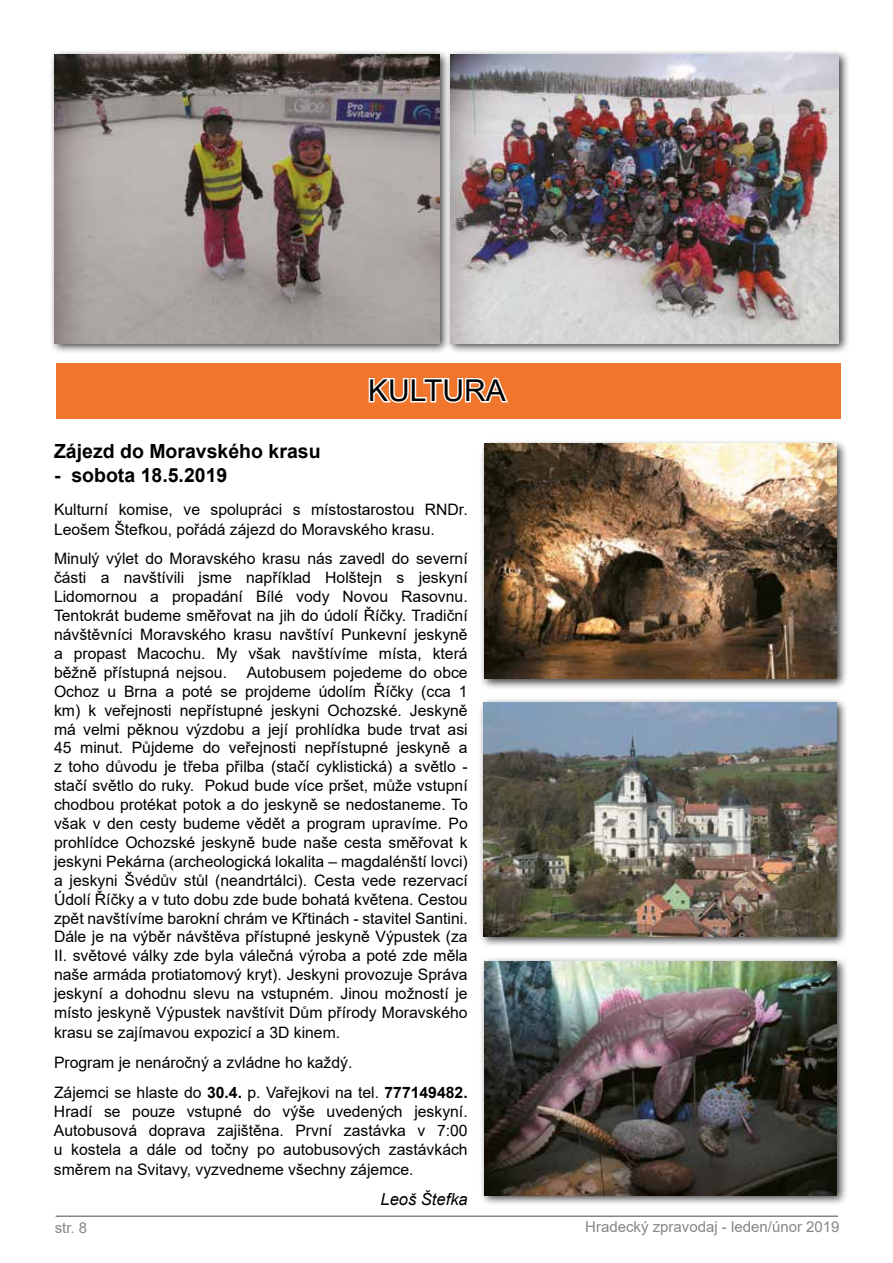
<style>
.page{position:relative;width:893px;height:1263px;background:#fff}
.page>*{position:absolute;margin:0;border:0;box-sizing:border-box;transform-origin:0 0}
.t1{font:30px "Arial";color:#000}
.t2{font:700 19.5px "Arial";color:#000}
.t3{font:italic 16.5px "Arial";color:#000}
.t4{font:15.75px/18.9px "Arial";color:#000}
.t5{font:15px "Arial";color:#858686}
.s1{font-weight:700}
</style>
<div class="page">
<div style="left:446px;top:49px;width:404px;height:305px;background:#000;opacity:.75"></div>
<img style="left:451px;top:54px;width:388px;height:289px">
<div style="left:49px;top:49px;width:402px;height:305px;background:#000;opacity:.75"></div>
<img style="left:54px;top:54px;width:385px;height:289px">
<div style="left:56px;top:364px;width:785px;height:55px;background:#ef762c"></div>
<svg style="left:368px;top:376px;width:140px;height:27px"></svg>
<div style="left:480px;top:439px;width:368px;height:251px;background:#000;opacity:.75"></div>
<img style="left:485px;top:444px;width:352px;height:235px">
<div style="left:478px;top:697px;width:370px;height:251px;background:#000;opacity:.75"></div>
<img style="left:483px;top:702px;width:354px;height:235px">
<div style="left:480px;top:956px;width:368px;height:251px;background:#000;opacity:.75"></div>
<img style="left:485px;top:962px;width:352px;height:233px">
<hr style="left:56px;top:1215px;width:782px;height:2px;background:#858686">
<h1 class="t1" style="left:368px;top:370px;width:139px">KULTURA</h1>
<p class="t2" style="left:54px;top:438px;width:268px">Zájezd do Moravského krasu</p>
<p class="t2" style="left:54px;top:461px;width:175px">- sobota 18.5.2019</p>
<p class="t4" style="left:54px;top:499px;width:415px;line-height:19.8px">Kulturní komise, ve spolupráci s místostarostou RNDr.<br>Leošem Štefkou, pořádá zájezd do Moravského krasu.</p>
<p class="t4" style="left:54px;top:549px;width:415px;text-align:justify">Minulý výlet do Moravského krasu nás zavedl do severní části a navštívili jsme například Holštejn s jeskyní Lidomornou a propadání Bílé vody Novou Rasovnu.<br>Tentokrát budeme směřovat na jih do údolí Říčky. Tradiční návštěvníci Moravského krasu navštíví Punkevní jeskyně a propast Macochu. My však navštívíme místa, která běžně přístupná nejsou. Autobusem pojedeme do obce Ochoz u Brna a poté se projdeme údolím Říčky (cca 1 km) k veřejnosti nepřístupné jeskyni Ochozské. Jeskyně má velmi pěknou výzdobu a její prohlídka bude trvat asi 45 minut. Půjdeme do veřejnosti nepřístupné jeskyně a z toho důvodu je třeba přilba (stačí cyklistická) a světlo - stačí světlo do ruky. Pokud bude více pršet, může vstupní chodbou protékat potok a do jeskyně se nedostaneme. To však v den cesty budeme vědět a program upravíme. Po prohlídce Ochozské jeskyně bude naše cesta směřovat k jeskyni Pekárna (archeologická lokalita – magdalénští lovci) a jeskyni Švédův stůl (neandrtálci). Cesta vede rezervací Údolí Říčky a v tuto dobu zde bude bohatá květena. Cestou zpět navštívíme barokní chrám ve Křtinách - stavitel Santini.<br>Dále je na výběr návštěva přístupné jeskyně Výpustek (za II. světové války zde byla válečná výroba a poté zde měla naše armáda protiatomový kryt). Jeskyni provozuje Správa jeskyní a dohodnu slevu na vstupném. Jinou možností je místo jeskyně Výpustek navštívit Dům přírody Moravského krasu se zajímavou expozicí a 3D kinem.</p>
<p class="t4" style="left:54px;top:1048px;width:415px;line-height:29.7px">Program je nenáročný a zvládne ho každý.<br>Zájemci se hlaste do <span class="s1">30.4.</span> p. Vařejkovi na tel. <span class="s1">777149482.</span></p>
<p class="t4" style="left:54px;top:1102px;width:415px;text-align:justify">Hradí se pouze vstupné do výše uvedených jeskyní.<br>Autobusová doprava zajištěna. První zastávka v 7:00 u kostela a dále od točny po autobusových zastávkách směrem na Svitavy, vyzvedneme všechny zájemce.</p>
<p class="t3" style="left:381px;top:1189px;width:89px">Leoš Štefka</p>
<p class="t5" style="left:55px;top:1217px;width:34px">str. 8</p>
<p class="t5" style="left:585px;top:1216px;width:256px">Hradecký zpravodaj - leden/únor 2019</p>
</div>
